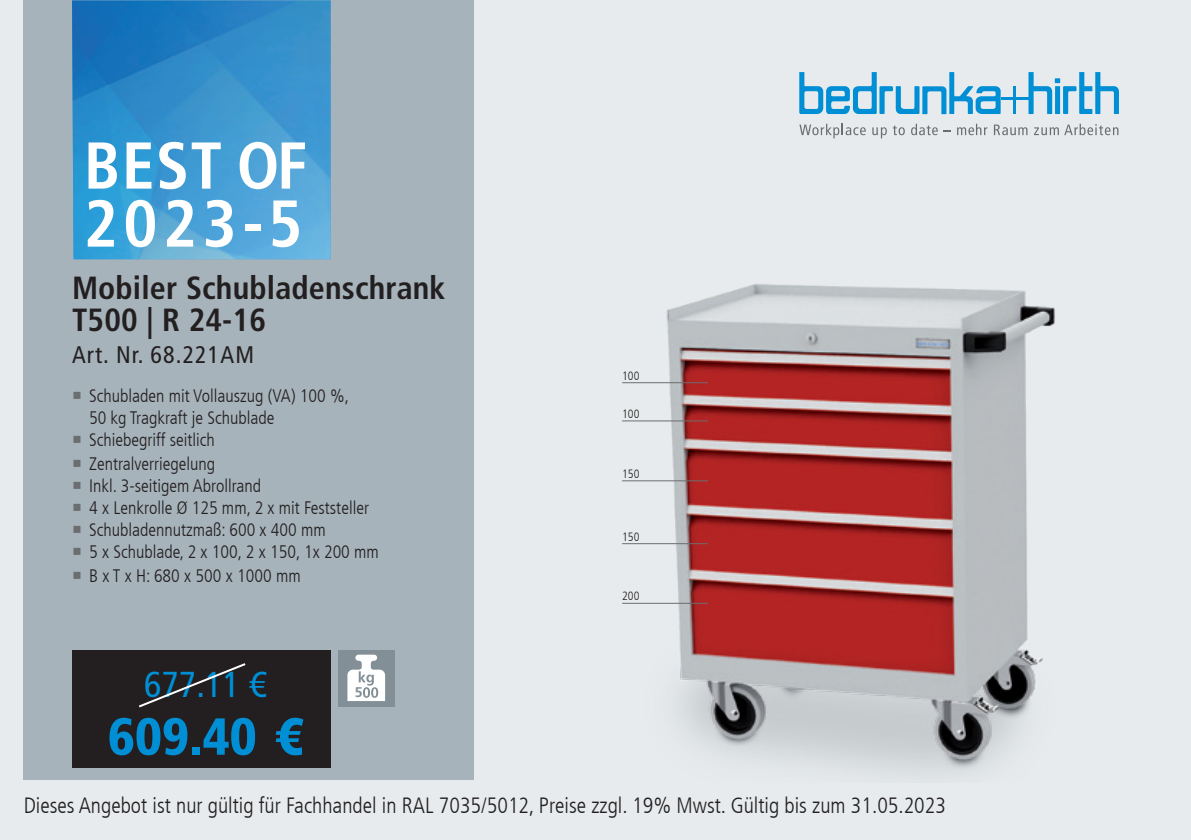
<style>
.page{position:relative;width:1191px;height:840px;background:#fff}
.page>*{position:absolute;margin:0;border:0;box-sizing:border-box;transform-origin:0 0}
.t1{font:700 condensed 66px/58px "Frutiger LT Com";letter-spacing:.02em;color:#fff}
.t2{font:900 condensed 52px "Frutiger LT Com";color:#008fd5}
.t3{font:condensed 36px "Frutiger LT Com";color:#008fd5}
.t4{font:700 condensed 32px/32px "Frutiger LT Com";letter-spacing:.005em;color:#231f20}
.t5{font:condensed 24px "Frutiger LT Com";letter-spacing:.045em;color:#231f20}
.t6{font:300 condensed 22px "Frutiger LT Com";color:#231f20}
.t7{font:300 condensed 18px/22px "Frutiger LT Com";color:#231f20}
.t8{font:700 14px "Frutiger LT Com";color:#828f96}
.t9{font:300 condensed 12px "Frutiger LT Com";color:#231f20}
</style>
<div class="page">
<div style="left:0;top:0;width:1191px;height:839px;background:#e7ebed"></div>
<div style="left:24px;top:0;width:450px;height:779px;background:#a7b3bb"></div>
<svg style="left:799px;top:72px;width:201px;height:42px"></svg>
<svg style="left:1028px;top:72px;width:91px;height:42px"></svg>
<hr style="left:1000px;top:98px;width:28px;height:2px;background:#008fd5">
<hr style="left:1013px;top:86px;width:2px;height:28px;background:#008fd5">
<svg style="left:799px;top:124px;width:66px;height:14px"></svg>
<svg style="left:872px;top:127px;width:14px;height:11px"></svg>
<svg style="left:892px;top:125px;width:12px;height:10px"></svg>
<svg style="left:911px;top:124px;width:26px;height:11px"></svg>
<svg style="left:957px;top:124px;width:30px;height:11px"></svg>
<svg style="left:994px;top:124px;width:33px;height:11px"></svg>
<svg style="left:1034px;top:124px;width:84px;height:11px"></svg>
<img style="left:72px;top:0;width:259px;height:259px">
<img style="left:623px;top:284px;width:432px;height:490px">
<div style="left:338px;top:649px;width:57px;height:57px;background:#828f96"></div>
<svg style="left:347px;top:654px;width:38px;height:46px"></svg>
<div style="left:72px;top:649px;width:259px;height:118px;background:#231f20"></div>
<svg style="left:139px;top:663px;width:107px;height:45px"></svg>
<hr style="left:622px;top:602px;width:86px;height:1px;background:#6c6d70">
<hr style="left:622px;top:480px;width:86px;height:1px;background:#6c6d70">
<hr style="left:622px;top:382px;width:86px;height:1px;background:#6c6d70">
<hr style="left:622px;top:420px;width:86px;height:1px;background:#6c6d70">
<hr style="left:622px;top:543px;width:86px;height:1px;background:#6c6d70">
<h1 class="t1" style="left:84px;top:137px;width:225px">BEST OF<br>2023-5</h1>
<h3 class="t4" style="left:72px;top:272px;width:375px">Mobiler Schubladenschrank<br>T500 | R 24-16</h3>
<h3 class="t5" style="left:72px;top:341px;width:183px">Art. Nr. 68.221AM</h3>
<p class="t7" style="left:89px;top:384px;width:262px">Schubladen mit Vollauszug (VA) 100 %,<br>50 kg Tragkraft je Schublade<br>Schiebegriff seitlich</p>
<p class="t7" style="left:89px;top:452px;width:291px">Zentralverriegelung<br>Inkl. 3-seitigem Abrollrand<br>4 x Lenkrolle Ø 125 mm, 2 x mit Feststeller<br>Schubladennutzmaß: 600 x 400 mm<br>5 x Schublade, 2 x 100, 2 x 150, 1x 200 mm</p>
<p class="t7" style="left:89px;top:564px;width:213px">B x T x H: 680 x 500 x 1000 mm</p>
<h3 class="t3" style="left:144px;top:663px;width:124px">677.11 €</h3>
<h2 class="t2" style="left:108px;top:705px;width:196px">609.40 €</h2>
<p class="t8" style="left:355px;top:684px;width:9px">5</p>
<p class="t9" style="left:622px;top:368px;width:19px">100</p>
<p class="t9" style="left:622px;top:406px;width:19px">100</p>
<p class="t9" style="left:622px;top:466px;width:19px">150</p>
<p class="t9" style="left:622px;top:529px;width:19px">150</p>
<p class="t9" style="left:622px;top:589px;width:19px">200</p>
<p class="t6" style="left:24px;top:792px;width:923px">Dieses Angebot ist nur gültig für Fachhandel in RAL 7035/5012, Preise zzgl. 19% Mwst. Gültig bis zum 31.05.2023</p>
</div>
